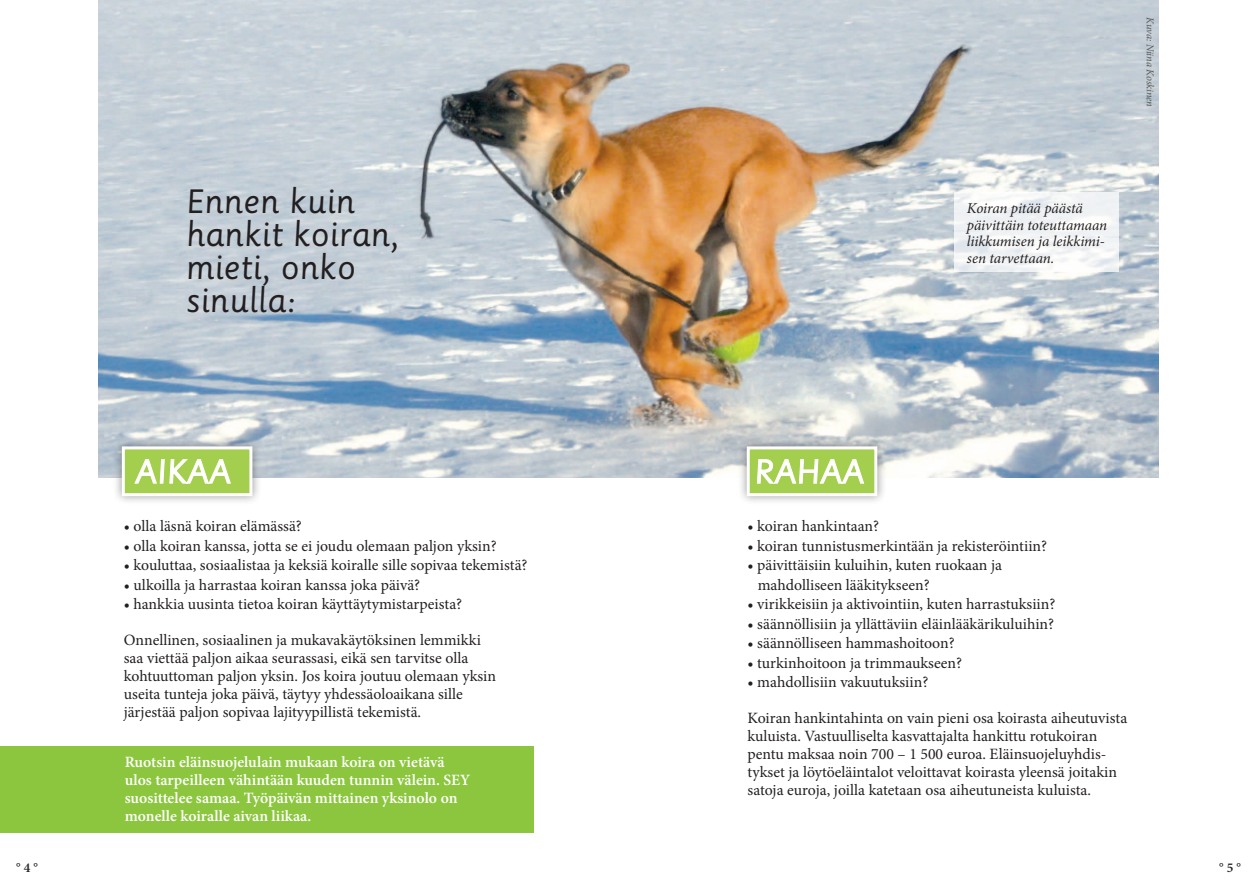
<style>
.page{position:relative;width:1259px;height:893px;background:#fff}
.page>*{position:absolute;margin:0;border:0;box-sizing:border-box;transform-origin:0 0}
.t1{font:33px/33px "Sassoon Primary";color:#231f20}
.LEIPIS{font:15.75px/18px "Minion Pro";color:#231f20}
.t2{font:600 15.75px/18px "Minion Pro";color:#fff}
.kuvateksti{font:italic 15px/16.5px "Minion Pro";letter-spacing:-.01em;color:#231f20}
.t3{font:600 13.5px "Minion Pro";color:#231f20}
.kuvateksti-2{font:italic 10.5px "Minion Pro";letter-spacing:-.015em;color:#57585a}
</style>
<div class="page">
<img style="left:99px;top:0;width:1059px;height:478px">
<div style="left:0;top:746px;width:533px;height:87px;background:#8bc63e"></div>
<div style="left:112px;top:437px;width:149px;height:68px;background:#231f20;opacity:.46"></div>
<div style="left:122px;top:446px;width:130px;height:50px;background:#a4cf4e;border:3px solid #fff"></div>
<div style="left:737px;top:437px;width:148px;height:68px;background:#231f20;opacity:.46"></div>
<div style="left:746px;top:446px;width:131px;height:50px;background:#a4cf4e;border:3px solid #fff"></div>
<svg style="left:135px;top:459px;width:96px;height:25px"></svg>
<svg style="left:757px;top:459px;width:107px;height:25px"></svg>
<svg style="left:954px;top:193px;width:164px;height:79px;fill:#f0f3f4"></svg>
<p class="t1" style="left:186px;top:185px;width:216px">Ennen kuin hankit koiran, mieti, onko</p>
<p class="t1" style="left:186px;top:284px;width:112px">sinulla:</p>
<p class="LEIPIS" style="left:124px;top:517px;width:180px">• olla läsnä koiran elämässä?</p>
<p class="LEIPIS" style="left:124px;top:537px;width:374px">• olla koiran kanssa, jotta se ei joudu olemaan paljon yksin?</p>
<p class="LEIPIS" style="left:124px;top:556px;width:405px">• kouluttaa, sosiaalistaa ja keksiä koiralle sille sopivaa tekemistä?</p>
<p class="LEIPIS" style="left:124px;top:576px;width:298px">• ulkoilla ja harrastaa koiran kanssa joka päivä?</p>
<p class="LEIPIS" style="left:124px;top:595px;width:340px">• hankkia uusinta tietoa koiran käyttäytymistarpeista?</p>
<p class="LEIPIS" style="left:124px;top:631px;width:359px">Onnellinen, sosiaalinen ja mukavakäytöksinen lemmikki</p>
<p class="LEIPIS" style="left:124px;top:649px;width:346px">saa viettää paljon aikaa seurassasi, eikä sen tarvitse olla</p>
<p class="LEIPIS" style="left:124px;top:667px;width:374px">kohtuuttoman paljon yksin. Jos koira joutuu olemaan yksin</p>
<p class="LEIPIS" style="left:124px;top:685px;width:341px">useita tunteja joka päivä, täytyy yhdessäoloaikana sille</p>
<p class="LEIPIS" style="left:124px;top:703px;width:299px">järjestää paljon sopivaa lajityypillistä tekemistä.</p>
<p class="t2" style="left:125px;top:753px;width:347px">Ruotsin eläinsuojelulain mukaan koira on vietävä ulos tarpeilleen vähintään kuuden tunnin välein. SEY suosittelee samaa. Työpäivän mittainen yksinolo on monelle koiralle aivan liikaa.</p>
<p class="kuvateksti" style="left:967px;top:200px;width:142px">Koiran pitää päästä päivittäin toteuttamaan liikkumisen ja leikkimi&shy;sen tarvettaan.</p>
<p class="kuvateksti-2" style="left:1157px;top:17px;width:91px;rotate:90deg">Kuva: Niina Koskinen</p>
<p class="LEIPIS" style="left:747px;top:517px;width:133px">• koiran hankintaan?</p>
<p class="LEIPIS" style="left:747px;top:537px;width:301px">• koiran tunnistusmerkintään ja rekisteröintiin?</p>
<p class="LEIPIS" style="left:747px;top:556px;width:256px">• päivittäisiin kuluihin, kuten ruokaan ja</p>
<p class="LEIPIS" style="left:757px;top:576px;width:174px">mahdolliseen lääkitykseen?</p>
<p class="LEIPIS" style="left:747px;top:595px;width:309px">• virikkeisiin ja aktivointiin, kuten harrastuksiin?</p>
<p class="LEIPIS" style="left:747px;top:615px;width:308px">• säännöllisiin ja yllättäviin eläinlääkärikuluihin?</p>
<p class="LEIPIS" style="left:747px;top:634px;width:209px">• säännölliseen hammashoitoon?</p>
<p class="LEIPIS" style="left:747px;top:654px;width:216px">• turkinhoitoon ja trimmaukseen?</p>
<p class="LEIPIS" style="left:747px;top:673px;width:182px">• mahdollisiin vakuutuksiin?</p>
<p class="LEIPIS" style="left:747px;top:709px;width:381px">Koiran hankintahinta on vain pieni osa koirasta aiheutuvista kuluista. Vastuulliselta kasvattajalta hankittu rotukoiran</p>
<p class="LEIPIS" style="left:747px;top:745px;width:371px">pentu maksaa noin 700 – 1 500 euroa. Eläinsuojeluyhdis&shy;tykset ja löytöeläintalot veloittavat koirasta yleensä joitakin satoja euroja, joilla katetaan osa aiheutuneista kuluista.</p>
<p class="t3" style="left:16px;top:859px;width:23px">° 4 °</p>
<p class="t3" style="left:1219px;top:859px;width:23px">° 5 °</p>
</div>
